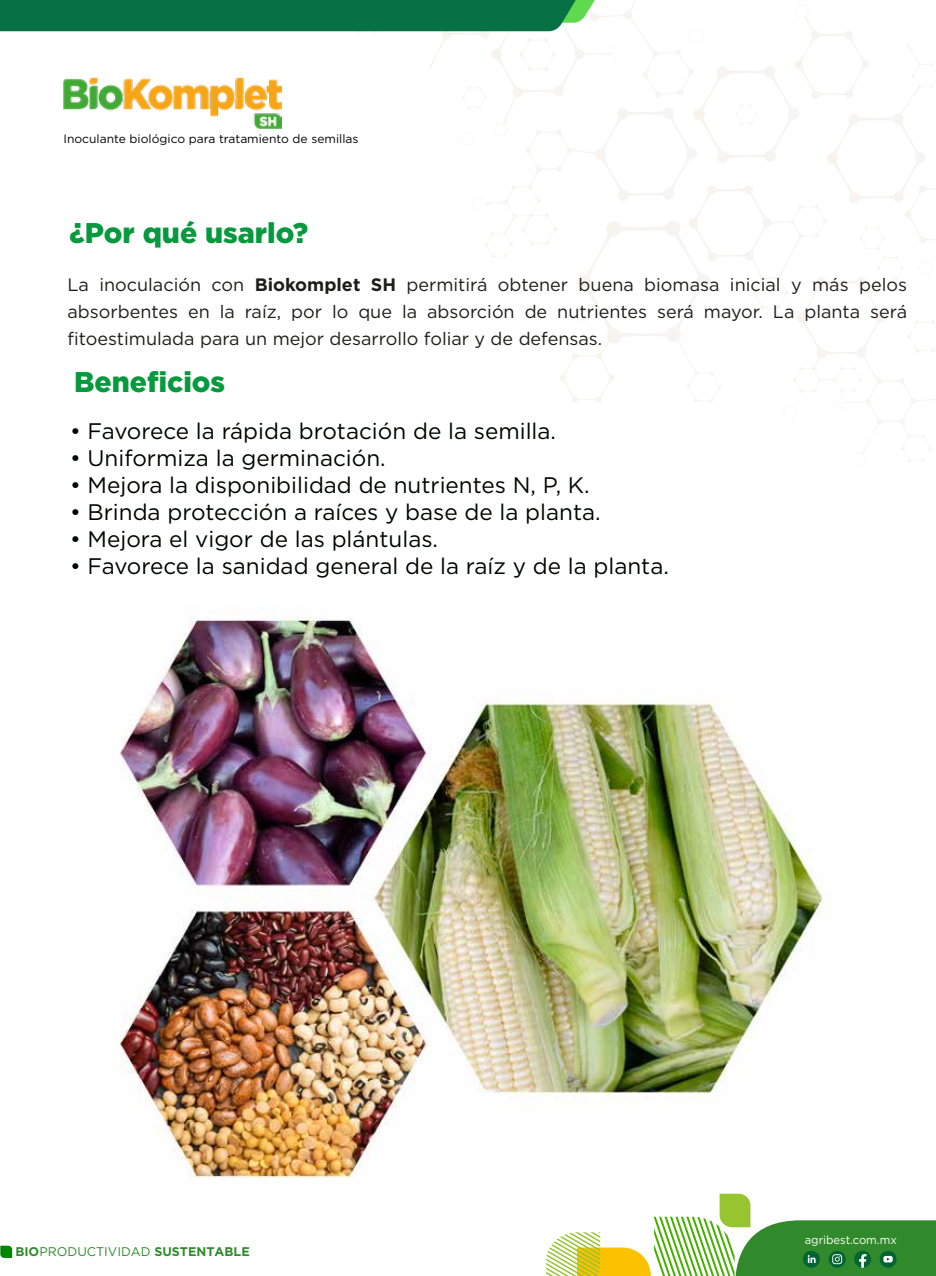
<style>
.page{position:relative;width:936px;height:1276px;background:#fff}
.page>*{position:absolute;margin:0;border:0;box-sizing:border-box;transform-origin:0 0}
.t1{font:900 28.5px "Gotham Pro";color:#06993d}
.t2{font:22.5px "Gotham";color:#000501}
.t3{font:18px/27px "Gotham";color:#1d1d1b;text-align:justify}
.t4{font:700 12.6px "Gotham Pro";color:#308a2b}
.t5{font:12px "Gotham Pro";color:#000}
.t6{font:11.7px "Gotham";color:#fff;scale:.96 1}
.s1{font-weight:700}
.s2{font-family:"Gotham";font-weight:400}
</style>
<div class="page">
<svg style="left:546px;top:1193px;width:389px;height:83px"></svg>
<svg style="left:0;top:0;width:933px;height:460px"></svg>
<svg style="left:0;top:1245px;width:12px;height:13px"></svg>
<img style="left:63px;top:78px;width:218px;height:50px">
<img style="left:120px;top:607px;width:710px;height:571px">
<p class="t5" style="left:63px;top:132px;width:296px">Inoculante biológico para tratamiento de semillas</p>
<p class="t1" style="left:69px;top:216px;width:240px">¿Por qué usarlo?</p>
<p class="t3" style="left:67px;top:271px;width:841px">La inoculación con <span class="s1">Biokomplet SH</span> permitirá obtener buena biomasa inicial y más pelos absorbentes en la raíz, por lo que la absorción de nutrientes será mayor. La planta será fitoestimulada para un mejor desarrollo foliar y de defensas.</p>
<p class="t1" style="left:74px;top:365px;width:152px">Beneficios</p>
<p class="t2" style="left:70px;top:417px;width:487px">• Favorece la rápida brotación de la semilla.</p>
<p class="t2" style="left:70px;top:444px;width:317px">• Uniformiza la germinación.</p>
<p class="t2" style="left:70px;top:471px;width:521px">• Mejora la disponibilidad de nutrientes N, P, K.</p>
<p class="t2" style="left:70px;top:498px;width:532px">• Brinda protección a raíces y base de la planta.</p>
<p class="t2" style="left:70px;top:525px;width:369px">• Mejora el vigor de las plántulas.</p>
<p class="t2" style="left:70px;top:552px;width:600px">• Favorece la sanidad general de la raíz y de la planta.</p>
<p class="t4" style="left:15px;top:1244px;width:236px">BIO<span class="s2">PRODUCTIVIDAD</span> SUSTENTABLE</p>
<p class="t6" style="left:804px;top:1232px;width:97px">agribest.com.mx</p>
</div>
